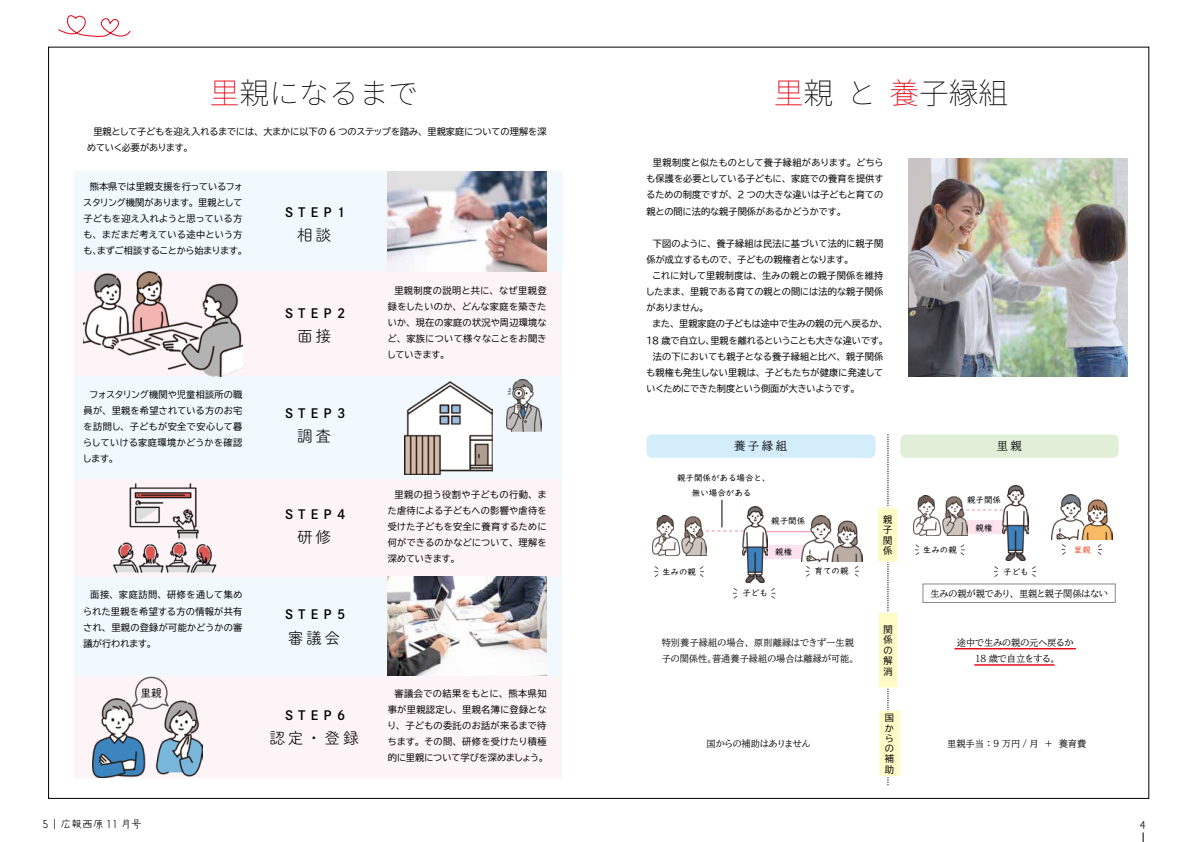
<style>
.page{position:relative;width:1191px;height:842px;background:#fff}
.page>*{position:absolute;margin:0;border:0;box-sizing:border-box;transform-origin:0 0}
.t1{font:100 29.8px "Noto Sans CJ Kjp";color:#000}
.t2{font:16.3px "Tsuku B Rd Gothic Std R";letter-spacing:.13em;color:#000}
.t3{font:12.8px "DNP Shuei Anti Std B";color:#000}
.t4{font:11.3px "BIZ UDP Mincho Medium";letter-spacing:.22em;color:#000}
.t5{font:10.6px "TA kotodama r";color:#000}
.t6{font:10.6px "DNP Shuei M Go Std L";color:#000}
.t7{font:9.2px/16.1px "BIZ UDP Gothic";letter-spacing:.015em;color:#000;text-align:justify}
.t8{font:9.2px/16.1px "BIZ UDP Mincho Medium";color:#000;text-align:center}
.t9{font:9.2px/16.1px "BIZ UDP Gothic";letter-spacing:.035em;color:#000}
.t10{font:9.2px "BIZ UDP Gothic";letter-spacing:.055em;color:#000}
.t11{font:8.5px/14.9px "UD Digi Kyokasho NP R";color:#000;text-align:center}
.t12{font:8.5px "UD Digi Kyokasho NP R";color:#ea5532}
.s1{color:#e60012}
</style>
<div class="page">
<div style="left:74px;top:675px;width:488px;height:103px;background:#fdf4f8"></div>
<div style="left:74px;top:577px;width:488px;height:98px;background:#f1f9fe"></div>
<div style="left:74px;top:478px;width:487px;height:99px;background:#fdf4f8"></div>
<div style="left:74px;top:376px;width:487px;height:102px;background:#f1f9fe"></div>
<div style="left:74px;top:271px;width:487px;height:105px;background:#fdf4f8"></div>
<div style="left:74px;top:171px;width:488px;height:100px;background:#f1f9fe"></div>
<hr style="left:755px;top:531px;width:55px;height:1px;background:#ee87b4">
<div style="left:758px;top:545px;width:51px;height:14px;background:#fbe2ed"></div>
<img style="left:909px;top:158px;width:218px;height:219px">
<div style="left:646px;top:434px;width:229px;height:24px;background:#d3edfb;border-radius:6px"></div>
<div style="left:900px;top:434px;width:218px;height:24px;background:#e1efd8;border-radius:6px"></div>
<img style="left:801px;top:516px;width:61px;height:45px">
<svg style="left:654px;top:566px;width:5px;height:11px"></svg>
<svg style="left:699px;top:566px;width:5px;height:11px"></svg>
<svg style="left:733px;top:588px;width:5px;height:11px"></svg>
<svg style="left:771px;top:588px;width:4px;height:11px"></svg>
<svg style="left:805px;top:565px;width:5px;height:12px"></svg>
<svg style="left:854px;top:565px;width:5px;height:12px"></svg>
<svg style="left:967px;top:510px;width:36px;height:1px"></svg>
<div style="left:958px;top:521px;width:52px;height:13px;background:#fbe2ed"></div>
<img style="left:1052px;top:494px;width:61px;height:46px">
<img style="left:913px;top:496px;width:54px;height:40px">
<img style="left:1003px;top:485px;width:25px;height:76px">
<svg style="left:960px;top:544px;width:4px;height:12px"></svg>
<svg style="left:993px;top:566px;width:5px;height:11px"></svg>
<svg style="left:1032px;top:566px;width:4px;height:11px"></svg>
<svg style="left:1061px;top:544px;width:5px;height:11px"></svg>
<svg style="left:1097px;top:544px;width:5px;height:11px"></svg>
<div style="left:922px;top:584px;width:193px;height:19px;border:1px solid #898989"></div>
<svg style="left:915px;top:544px;width:4px;height:12px"></svg>
<svg style="left:887px;top:434px;width:1px;height:351px"></svg>
<div style="left:877px;top:508px;width:21px;height:54px;background:#fffbc7"></div>
<div style="left:877px;top:508px;width:21px;height:54px;border:1px solid #fff"></div>
<img style="left:653px;top:515px;width:53px;height:40px">
<img style="left:742px;top:507px;width:25px;height:76px">
<svg style="left:694px;top:500px;width:55px;height:32px"></svg>
<div style="left:878px;top:612px;width:20px;height:76px;background:#fffbc7"></div>
<div style="left:878px;top:612px;width:20px;height:76px;border:1px solid #fff"></div>
<div style="left:878px;top:710px;width:22px;height:67px;background:#fffbc7"></div>
<div style="left:878px;top:710px;width:22px;height:67px;border:1px solid #fff"></div>
<hr style="left:954px;top:648px;width:122px;height:1px;background:#e60012">
<hr style="left:974px;top:664px;width:80px;height:2px;background:#e60012">
<img style="left:388px;top:171px;width:158px;height:100px">
<img style="left:84px;top:271px;width:158px;height:105px">
<img style="left:404px;top:381px;width:89px;height:93px">
<img style="left:96px;top:478px;width:134px;height:95px">
<img style="left:388px;top:577px;width:158px;height:98px">
<img style="left:93px;top:698px;width:109px;height:79px">
<img style="left:507px;top:379px;width:34px;height:52px">
<svg style="left:58px;top:15px;width:73px;height:22px"></svg>
<svg style="left:131px;top:676px;width:38px;height:34px"></svg>
<h1 class="t1" style="left:210px;top:76px;width:210px"><span class="s1">里</span>親になるまで</h1>
<p class="t7" style="left:87px;top:123px;width:461px">　里親として子どもを迎え入れるまでには、大まかに以下の 6 つのステップを踏み、里親家庭についての理解を深めていく必要があります。</p>
<p class="t7" style="left:84px;top:178px;width:161px">　熊本県では里親支援を行っているフォスタリング機関があります。里親として子どもを迎え入れようと思っている方も、まだまだ考えている途中という方も、まずご相談することから始まります。</p>
<p class="t7" style="left:84px;top:386px;width:160px">　フォスタリング機関や児童相談所の職員が、里親を希望されている方のお宅を訪問し、子どもが安全で安心して暮らしていける家庭環境かどうかを確認します。</p>
<p class="t10" style="left:167px;top:590px;width:77px">研修を通して集め</p>
<p class="t7" style="left:84px;top:587px;width:160px;text-align:left">　面接、<br>られた里親を希望する方の情報が共有され、里親の登録が可能かどうかの審議が行われます。</p>
<p class="t7" style="left:119px;top:587px;width:45px">家庭訪問、</p>
<p class="t6" style="left:141px;top:685px;width:23px">里親</p>
<h3 class="t3" style="left:283px;top:203px;width:64px">ＳＴＥＰ 1</h3>
<h2 class="t2" style="left:297px;top:223px;width:36px">相談</h2>
<h3 class="t3" style="left:283px;top:304px;width:64px">ＳＴＥＰ2</h3>
<h2 class="t2" style="left:297px;top:323px;width:36px">面接</h2>
<h3 class="t3" style="left:283px;top:404px;width:64px">ＳＴＥＰ3</h3>
<h2 class="t2" style="left:297px;top:424px;width:36px">調査</h2>
<h3 class="t3" style="left:283px;top:505px;width:64px">ＳＴＥＰ4</h3>
<h2 class="t2" style="left:297px;top:525px;width:36px">研修</h2>
<h3 class="t3" style="left:283px;top:606px;width:64px">ＳＴＥＰ5</h3>
<h2 class="t2" style="left:287px;top:625px;width:55px">審議会</h2>
<h3 class="t3" style="left:283px;top:706px;width:64px">ＳＴＥＰ6</h3>
<h2 class="t2" style="left:269px;top:726px;width:91px">認定・登録</h2>
<p class="t5" style="left:54px;top:817px;width:3px">|</p>
<p class="t5" style="left:61px;top:817px;width:82px">広報西原 11 月号</p>
<p class="t5" style="left:43px;top:817px;width:7px">5</p>
<p class="t7" style="left:388px;top:282px;width:160px">　里親制度の説明と共に、なぜ里親登録をしたいのか、どんな家庭を築きたいか、現在の家庭の状況や周辺環境など、家族について様々なことをお聞きしていきます。</p>
<p class="t7" style="left:388px;top:486px;width:160px;text-align:left">　里親の担う役割や子どもの行動、<br>た虐待による子どもへの影響や虐待を受けた子どもを安全に養育するために何ができるのかなどについて、理解を深めていきます。</p>
<p class="t7" style="left:538px;top:486px;width:10px">ま</p>
<p class="t7" style="left:508px;top:685px;width:40px">熊本県知</p>
<p class="t9" style="left:388px;top:685px;width:160px">　審議会での結果をもとに、<br>事が里親認定し、里親名簿に登録となり、子どもの委託のお話が来るまで待ちます。その間、研修を受けたり積極的に里親について学びを深めましょう。</p>
<h1 class="t1" style="left:774px;top:76px;width:236px"><span class="s1">里</span>親と<span class="s1">養</span>子縁組</h1>
<p class="t7" style="left:646px;top:155px;width:238px">　里親制度と似たものとして養子縁組があります。どちらも保護を必要としている子どもに、家庭での養育を提供するための制度ですが、 2 つの大きな違いは子どもと育ての親との間に法的な親子関係があるかどうかです。</p>
<p class="t7" style="left:646px;top:235px;width:239px;text-align:left">　下図のように、養子縁組は民法に基づいて法的に親子関係が成立するもので、子どもの親権者となります。<br>　これに対して里親制度は、生みの親との親子関係を維持したまま、里親である育ての親との間には法的な親子関係がありません。<br>　また、里親家庭の子どもは途中で生みの親の元へ戻るか、<br>18 歳で自立し、里親を離れるということも大きな違いです。　法の下においても親子となる養子縁組と比べ、親子関係も親権も発生しない里親は、子どもたちが健康に発達していくためにできた制度という側面が大きいようです。</p>
<p class="t4" style="left:734px;top:440px;width:54px">養子縁組</p>
<p class="t11" style="left:677px;top:470px;width:95px">親子関係がある場合と、無い場合がある</p>
<p class="t11" style="left:771px;top:513px;width:36px">親子関係</p>
<p class="t11" style="left:662px;top:564px;width:36px">生みの親</p>
<p class="t11" style="left:775px;top:545px;width:19px">親権</p>
<p class="t11" style="left:742px;top:586px;width:27px">子ども</p>
<p class="t11" style="left:814px;top:564px;width:36px">育ての親</p>
<p class="t8" style="left:661px;top:634px;width:195px;text-align:left">特別養子縁組の場合、原則離縁はできず一生親子の関係性。普通養子縁組の場合は離縁が可能。</p>
<p class="t8" style="left:706px;top:735px;width:106px">国からの補助はありません</p>
<p class="t7" style="left:883px;top:514px;width:11px;line-height:10.6px">親子関係</p>
<p class="t7" style="left:883px;top:624px;width:10px;line-height:10.5px">関係の解消</p>
<p class="t7" style="left:885px;top:712px;width:10px;line-height:10.4px">国からの補助</p>
<p class="t4" style="left:996px;top:440px;width:27px">里親</p>
<p class="t11" style="left:967px;top:493px;width:36px">親子関係</p>
<p class="t11" style="left:923px;top:542px;width:36px">生みの親</p>
<p class="t11" style="left:975px;top:520px;width:19px">親権</p>
<p class="t12" style="left:1074px;top:545px;width:19px">里親</p>
<p class="t11" style="left:1003px;top:564px;width:27px">子ども</p>
<p class="t8" style="left:930px;top:585px;width:179px">生みの親が親であり、里親と親子関係はない</p>
<p class="t8" style="left:957px;top:634px;width:118px">途中で生みの親の元へ戻るか<br>18 歳で自立をする。</p>
<p class="t8" style="left:947px;top:735px;width:141px">里親手当： 9 万円 / 月　+　養育費</p>
<p class="t5" style="left:1140px;top:819px;width:7px">4</p>
</div>
